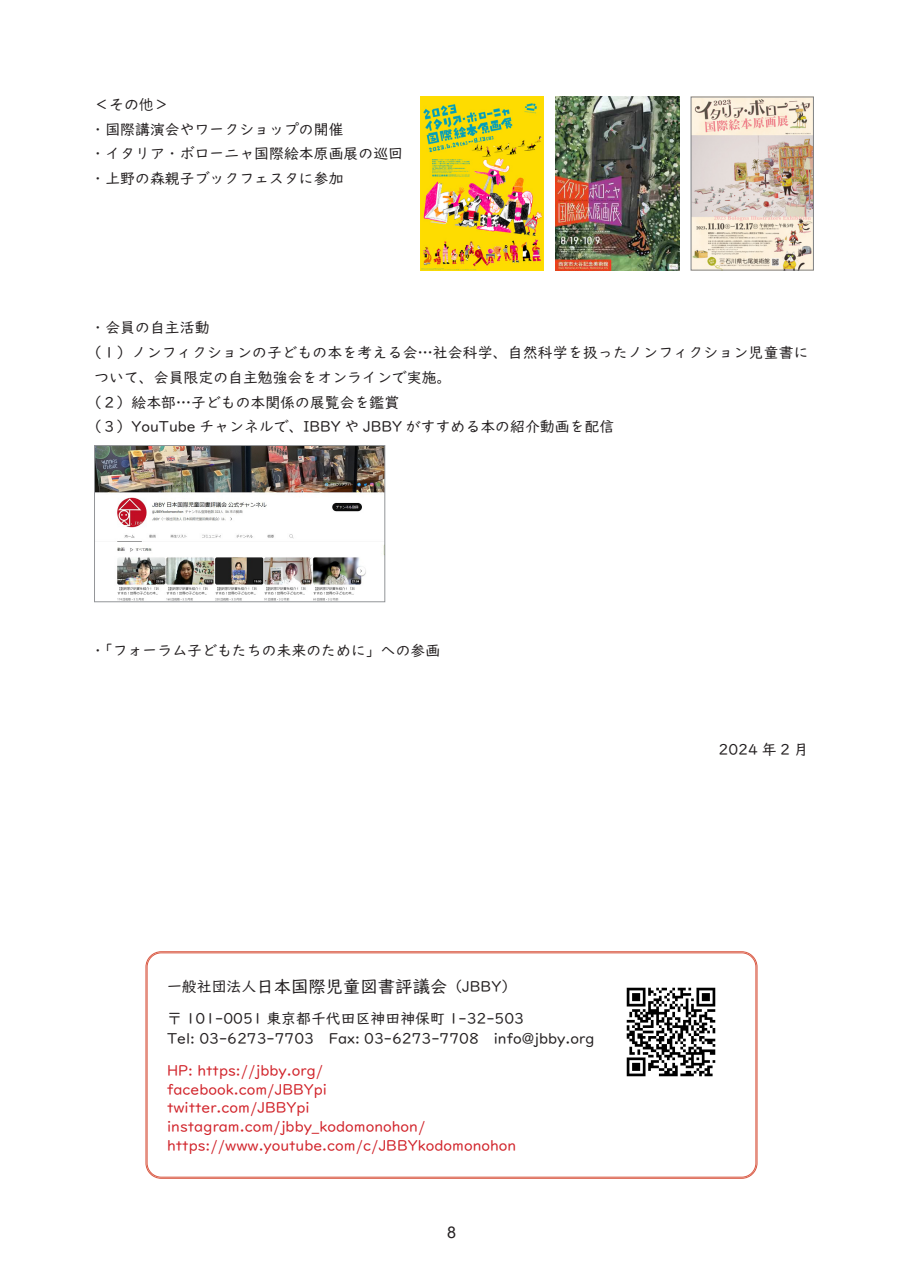
<style>
.page{position:relative;width:903px;height:1275px;background:#fff}
.page>*{position:absolute;margin:0;border:0;box-sizing:border-box;transform-origin:0 0}
.t1{font:16.1px "Arial";color:#231f20}
.t2{font:14.88px/24.8px "UD Digi Kyokasho NP R";color:#231f20}
.t3{font:14.88px "UD Digi Kyokasho NP R";color:#d1232a}
.t4{font:14.88px "Kinuta Maru Maru GA Lr Std N R";color:#231f20}
.s1{font-size:17.32px}
</style>
<div class="page">
<div style="left:145px;top:951px;width:612px;height:228px;border:1px solid #d95842;border-radius:15px"></div>
<div style="left:147px;top:953px;width:609px;height:224px;border:1px solid #d95842;border-radius:14px"></div>
<img style="left:626px;top:987px;width:90px;height:90px">
<img style="left:96px;top:447px;width:287px;height:153px">
<div style="left:94px;top:445px;width:291px;height:157px;border:1px solid #939598"></div>
<img style="left:421px;top:97px;width:123px;height:173px">
<img style="left:556px;top:97px;width:123px;height:173px">
<img style="left:693px;top:99px;width:119px;height:169px">
<div style="left:691px;top:97px;width:123px;height:173px;border:1px solid #808285"></div>
<p class="t4" style="left:94px;top:95px;width:76px">＜その他＞</p>
<p class="t2" style="left:91px;top:117px;width:254px">・国際講演会やワークショップの開催</p>
<p class="t2" style="left:91px;top:142px;width:314px">・イタリア・ボローニャ国際絵本原画展の巡回</p>
<p class="t2" style="left:91px;top:166px;width:254px">・上野の森親子ブックフェスタに参加</p>
<p class="t2" style="left:91px;top:315px;width:121px">・会員の自主活動</p>
<p class="t2" style="left:94px;top:340px;width:716px;text-indent:-7px">（１）ノンフィクションの子どもの本を考える会…社会科学、自然科学を扱ったノンフィクション児童書について、会員限定の自主勉強会をオンラインで実施。</p>
<p class="t2" style="left:87px;top:390px;width:314px">（２）絵本部…子どもの本関係の展覧会を鑑賞</p>
<p class="t2" style="left:87px;top:414px;width:529px">（３）YouTube チャンネルで、IBBY や JBBY がすすめる本の紹介動画を配信</p>
<p class="t2" style="left:91px;top:638px;width:351px">・「フォーラム子どもたちの未来のために」への参画</p>
<p class="t2" style="left:167px;top:974px;width:351px">一般社団法人<span class="s1">日本国際児童図書評議会</span>（JBBY）</p>
<p class="t2" style="left:167px;top:1006px;width:358px">〒 101-0051 東京都千代田区神田神保町 1-32-503</p>
<p class="t2" style="left:167px;top:1026px;width:429px">Tel: 03-6273-7703　Fax: 03-6273-7708　info@jbby.org</p>
<p class="t3" style="left:167px;top:1062px;width:158px">HP: https://jbby.org/</p>
<p class="t3" style="left:167px;top:1081px;width:161px">facebook.com/JBBYpi</p>
<p class="t3" style="left:167px;top:1099px;width:144px">twitter.com/JBBYpi</p>
<p class="t3" style="left:167px;top:1118px;width:260px">instagram.com/jbby_kodomonohon/</p>
<p class="t3" style="left:167px;top:1137px;width:351px">https://www.youtube.com/c/JBBYkodomonohon</p>
<p class="t1" style="left:447px;top:1221px;width:10px">8</p>
<p class="t2" style="left:719px;top:737px;width:92px">2024 年 2 月</p>
</div>
